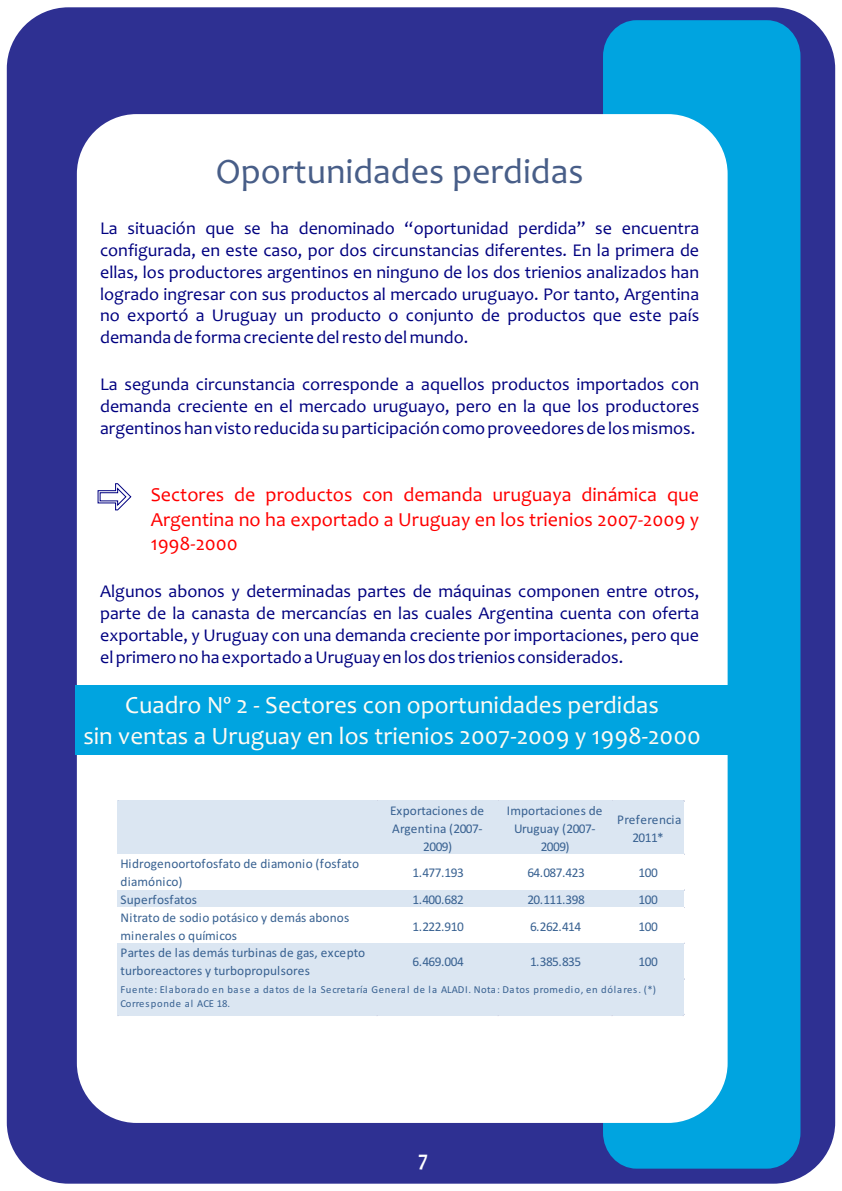
<style>
.page{position:relative;width:842px;height:1191px;background:#fff}
.page>*{position:absolute;margin:0;border:0;box-sizing:border-box;transform-origin:0 0}
.t1{font:36px "Candara";color:#485e88}
.t2{font:25px/30.5px "Candara";color:#fffbf3;text-align:center}
.t3{font:700 22px "Candara";color:#fff;scale:.93 1}
.t4{font:20px/24.4px "Candara";color:#f00;text-align:justify}
.t5{font:18px/22px "Candara";color:#000080;text-align:justify}
.t6{font:13.3px/17.8px "Calibri";color:#386191;text-align:center}
.t7{font:10.7px/14.2px "Calibri";letter-spacing:.06em;color:#386191}
</style>
<div class="page">
<div style="left:7px;top:7px;width:828px;height:1176px;background:#2e3092;border-radius:61px"></div>
<div style="left:603px;top:20px;width:197px;height:1148px;background:#00a4e0;border-radius:35px"></div>
<div style="left:77px;top:114px;width:651px;height:1009px;background:#fff;border-radius:60px"></div>
<svg style="left:97px;top:483px;width:35px;height:27px"></svg>
<div style="left:76px;top:686px;width:673px;height:69px;background:#00a4e0"></div>
<div style="left:118px;top:800px;width:566px;height:55px;background:#dbe6f2"></div>
<div style="left:118px;top:854px;width:566px;height:36px;background:#fff"></div>
<div style="left:118px;top:889px;width:566px;height:19px;background:#dbe6f2"></div>
<div style="left:118px;top:907px;width:566px;height:37px;background:#fff"></div>
<div style="left:118px;top:943px;width:566px;height:72px;background:#dbe6f2"></div>
<h1 class="t1" style="left:216px;top:156px;width:369px">Oportunidades perdidas</h1>
<p class="t5" style="left:100px;top:218px;width:601px">La situación que se ha denominado “oportunidad perdida” se encuentra configurada, en este caso, por dos circunstancias diferentes. En la primera de ellas, los productores argentinos en ninguno de los dos trienios analizados han logrado ingresar con sus productos al mercado uruguayo. Por tanto, Argentina no exportó a Uruguay un producto o conjunto de productos que este país demanda de forma creciente del resto del mundo.</p>
<p class="t5" style="left:100px;top:374px;width:601px">La segunda circunstancia corresponde a aquellos productos importados con demanda creciente en el mercado uruguayo, pero en la que los productores argentinos han visto reducida su participación como proveedores de los mismos.</p>
<p class="t4" style="left:151px;top:484px;width:550px">Sectores de productos con demanda uruguaya dinámica que Argentina no ha exportado a Uruguay en los trienios 2007-2009 y 1998-2000</p>
<p class="t5" style="left:100px;top:582px;width:601px">Algunos abonos y determinadas partes de máquinas componen entre otros, parte de la canasta de mercancías en las cuales Argentina cuenta con oferta exportable, y Uruguay con una demanda creciente por importaciones, pero que el primero no ha exportado a Uruguay en los dos trienios considerados.</p>
<h2 class="t2" style="left:83px;top:692px;width:619px">Cuadro Nº 2 - Sectores con oportunidades perdidas<br>sin ventas a Uruguay en los trienios 2007-2009 y 1998-2000</h2>
<p class="t6" style="left:390px;top:802px;width:95px">Exportaciones de<br>Argentina (2007-<br>2009)</p>
<p class="t6" style="left:507px;top:802px;width:97px">Importaciones de<br>Uruguay (2007-<br>2009)</p>
<p class="t6" style="left:617px;top:811px;width:66px">Preferencia<br>2011*</p>
<p class="t6" style="left:121px;top:856px;width:240px;text-align:left">Hidrogenoortofosfato de diamonio (fosfato diamónico)</p>
<p class="t6" style="left:413px;top:865px;width:53px">1.477.193</p>
<p class="t6" style="left:527px;top:865px;width:59px">64.087.423</p>
<p class="t6" style="left:639px;top:865px;width:21px">100</p>
<p class="t6" style="left:121px;top:891px;width:78px">Superfosfatos</p>
<p class="t6" style="left:413px;top:891px;width:53px">1.400.682</p>
<p class="t6" style="left:527px;top:891px;width:59px">20.111.398</p>
<p class="t6" style="left:639px;top:891px;width:21px">100</p>
<p class="t6" style="left:121px;top:909px;width:230px;text-align:left">Nitrato de sodio potásico y demás abonos minerales o químicos</p>
<p class="t6" style="left:413px;top:918px;width:53px">1.222.910</p>
<p class="t6" style="left:530px;top:918px;width:53px">6.262.414</p>
<p class="t6" style="left:639px;top:918px;width:21px">100</p>
<p class="t6" style="left:121px;top:945px;width:246px;text-align:left">Partes de las demás turbinas de gas, excepto turboreactores y turbopropulsores</p>
<p class="t6" style="left:413px;top:954px;width:53px">6.469.004</p>
<p class="t6" style="left:530px;top:954px;width:53px">1.385.835</p>
<p class="t6" style="left:639px;top:954px;width:21px">100</p>
<p class="t7" style="left:121px;top:983px;width:537px">Fuente: Elaborado en base a datos de la Secretaría General de la ALADI. Nota: Datos promedio, en dólares. (*)<br>Corresponde al ACE 18.</p>
<p class="t3" style="left:418px;top:1149px;width:12px">7</p>
</div>
